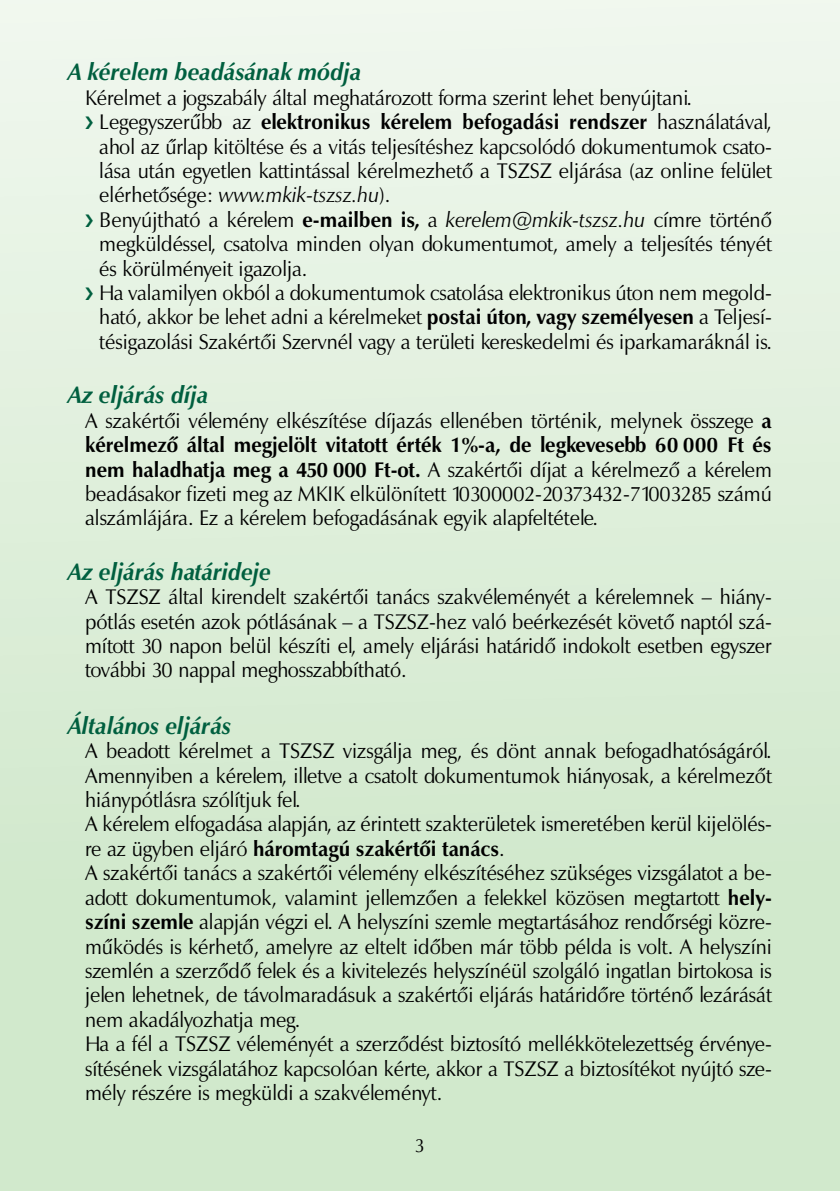
<style>
.page{position:relative;width:840px;height:1191px;background:#fff}
.page>*{position:absolute;margin:0;border:0;box-sizing:border-box;transform-origin:0 0}
.t1{font:italic 700 24px "Zapf Humanist 601.PFL";color:#005f3f;scale:.95 1}
.t2{font:21.4px/24.4px "Zapf Humanist 601.PFL";color:#000;scale:.95 1}
.t3{font:19.4px "Zapf Humanist 601.PFL";color:#000;scale:.95 1}
.s1{font-weight:700}
.s2{font-style:italic}
</style>
<div class="page">
<div style="left:0;top:0;width:839px;height:1191px;background:linear-gradient(to bottom,#eef6ec,#cbe6c5)"></div>
<svg style="left:85px;top:117px;width:8px;height:12px"></svg>
<svg style="left:85px;top:214px;width:8px;height:13px"></svg>
<svg style="left:85px;top:287px;width:8px;height:13px"></svg>
<p class="t1" style="left:68px;top:62px;width:310px">A kérelem beadásának módja</p>
<p class="t2" style="left:99px;top:87px;width:709px;text-indent:-14px">Kérelmet a jogszabály által meghatározott forma szerint lehet benyújtani.<br>Legegyszerűbb az <span class="s1">elektronikus kérelem befogadási rendszer</span> használatával, ahol az űrlap kitöltése és a vitás teljesítéshez kapcsolódó dokumentumok csato&shy;lása után egyetlen kattintással kérelmezhető a TSZSZ eljárása (az online felület elérhetősége: <span class="s2">www.mkik-tszsz.hu</span>).<br>Benyújtható a kérelem <span class="s1">e-mailben is,</span> a <span class="s2">kerelem@mkik-tszsz.hu</span> címre történő megküldéssel, csatolva minden olyan dokumentumot, amely a teljesítés tényét és körülményeit igazolja.<br>Ha valamilyen okból a dokumentumok csatolása elektronikus úton nem megold&shy;ható, akkor be lehet adni a kérelmeket <span class="s1">postai úton, vagy személyesen</span> a Teljesí&shy;tésigazolási Szakértői Szervnél vagy a területi kereskedelmi és iparkamaráknál is.</p>
<p class="t1" style="left:68px;top:385px;width:149px">Az eljárás díja</p>
<p class="t2" style="left:85px;top:410px;width:724px;text-align:justify">A szakértői vélemény elkészítése díjazás ellenében történik, melynek összege <span class="s1">a kérelmező által megjelölt vitatott érték 1%-a, de legkevesebb 60 000 Ft és nem haladhatja meg a 450 000 Ft-ot.</span> A szakértői díjat a kérelmező a kérelem beadásakor fizeti meg az MKIK elkülönített 10300002-20373432-71003285 számú alszámlájára. Ez a kérelem befogadásának egyik alapfeltétele.</p>
<p class="t1" style="left:68px;top:562px;width:215px">Az eljárás határideje</p>
<p class="t2" style="left:85px;top:587px;width:724px;text-align:justify">A TSZSZ által kirendelt szakértői tanács szakvéleményét a kérelemnek – hiány&shy;pótlás esetén azok pótlásának – a TSZSZ-hez való beérkezését követő naptól szá&shy;mított 30 napon belül készíti el, amely eljárási határidő indokolt esetben egyszer további 30 nappal meghosszabbítható.</p>
<p class="t1" style="left:68px;top:716px;width:173px">Általános eljárás</p>
<p class="t2" style="left:85px;top:741px;width:724px">A beadott kérelmet a TSZSZ vizsgálja meg, és dönt annak befogadhatóságáról.<br>Amennyiben a kérelem, illetve a csatolt dokumentumok hiányosak, a kérelmezőt hiánypótlásra szólítjuk fel.<br>A kérelem elfogadása alapján, az érintett szakterületek ismeretében kerül kijelölés&shy;re az ügyben eljáró <span class="s1">háromtagú szakértői tanács</span>.<br>A szakértői tanács a szakértői vélemény elkészítéséhez szükséges vizsgálatot a be&shy;adott dokumentumok, valamint jellemzően a felekkel közösen megtartott <span class="s1">hely&shy;színi szemle</span> alapján végzi el. A helyszíni szemle megtartásához rendőrségi közre&shy;működés is kérhető, amelyre az eltelt időben már több példa is volt. A helyszíni szemlén a szerződő felek és a kivitelezés helyszínéül szolgáló ingatlan birtokosa is jelen lehetnek, de távolmaradásuk a szakértői eljárás határidőre történő lezárását nem akadályozhatja meg.<br>Ha a fél a TSZSZ véleményét a szerződést biztosító mellékkötelezettség érvénye&shy;sítésének vizsgálatához kapcsolóan kérte, akkor a TSZSZ a biztosítékot nyújtó sze&shy;mély részére is megküldi a szakvéleményt.</p>
<p class="t3" style="left:414px;top:1137px;width:12px">3</p>
</div>
